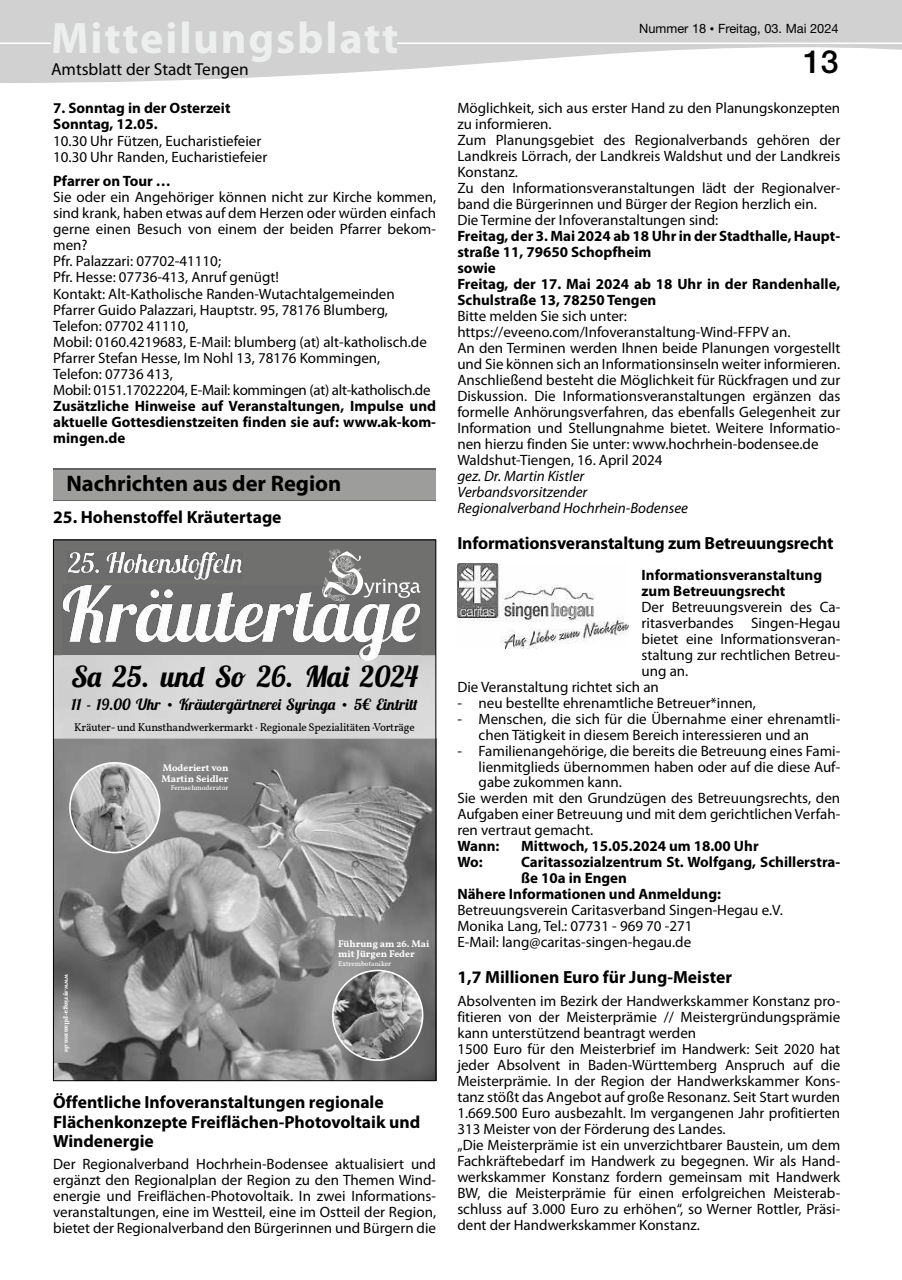
<style>
.page{position:relative;width:902px;height:1280px;background:#fff}
.page>*{position:absolute;margin:0;border:0;box-sizing:border-box;transform-origin:0 0}
.t1{font:700 44.25px "Myriad Pro";letter-spacing:.04em;color:#edefee}
.t2{font:500 31.95px "Helvetica Neue LT Pro";color:#000}
.t3{font:28.95px "Lobster 1.4";color:#000}
.t4{font:700 22.5px "Myriad Pro";color:#000}
.t5{font:700 17.55px/19.2px "Myriad Pro";color:#000}
.t6{font:17.4px "Myriad Pro";color:#000}
.t7{font:15.45px "Lobster 1.4";color:#000}
.t8{font:15px/16px "Myriad Pro";color:#000}
.t9{font:700 15px/15.9px "Myriad Pro";color:#000}
.t10{font:italic 15px/15.9px "Myriad Pro";color:#000}
.t11{font:12.75px "Helvetica Neue LT Pro";color:#000}
.t12{font:11.25px "Vollkorn";letter-spacing:-.02em;color:#000}
.t13{font:700 9.6px/10.4px "Vollkorn";color:#fff}
.t14{font:7.05px "Vollkorn";color:#fff}
.t15{font:700 6.45px "Vollkorn";color:#fff}
.s1{font-size:19.35px}
.s2{font-size:12.9px}
.s3{font-size:9px}
</style>
<div class="page">
<svg style="left:1px;top:0;width:900px;height:83px;fill:#d1d1d1"></svg>
<svg style="left:0;top:0;width:1px;height:83px"></svg>
<div style="left:53px;top:22px;width:344px;height:40px;background:#d1d1d1"></div>
<hr style="left:0;top:43px;width:51px;height:1px;background:#fff">
<hr style="left:397px;top:43px;width:504px;height:1px;background:#fff">
<svg style="left:53px;top:468px;width:383px;height:33px;background:#727171"></svg>
<div style="left:53px;top:470px;width:383px;height:29px;background:#9d9d9c"></div>
<img style="left:55px;top:739px;width:379px;height:340px">
<div style="left:53px;top:540px;width:383px;height:199px;background:#d8d8d8"></div>
<svg style="left:55px;top:542px;width:379px;height:113px;background:#878787"></svg>
<img style="left:68px;top:552px;width:174px;height:28px">
<img style="left:62px;top:585px;width:157px;height:70px">
<img style="left:375px;top:600px;width:45px;height:55px">
<img style="left:358px;top:655px;width:20px;height:6px">
<img style="left:323px;top:600px;width:22px;height:2px">
<svg style="left:322px;top:549px;width:98px;height:51px;background:#888"></svg>
<img style="left:333px;top:970px;width:89px;height:90px;border-radius:45px">
<div style="left:332px;top:970px;width:91px;height:91px;border:2px solid #fff;border-radius:50%"></div>
<img style="left:70px;top:763px;width:90px;height:89px;border-radius:45px">
<div style="left:69px;top:762px;width:91px;height:91px;border:2px solid #fff;border-radius:50%"></div>
<img style="left:457px;top:564px;width:171px;height:84px">
<h1 class="t1" style="left:51px;top:9px;width:349px">Mitteilungsblatt</h1>
<p class="t6" style="left:51px;top:59px;width:199px">Amtsblatt der Stadt Tengen</p>
<p class="t9" style="left:53px;top:100px;width:179px">7. Sonntag in der Osterzeit<br>Sonntag, 12.05.</p>
<p class="t8" style="left:53px;top:132px;width:216px">10.30 Uhr Fützen, Eucharistiefeier<br>10.30 Uhr Randen, Eucharistiefeier</p>
<p class="t9" style="left:53px;top:173px;width:119px">Pfarrer on Tour …</p>
<p class="t8" style="left:53px;top:189px;width:384px">Sie oder ein Angehöriger können nicht zur Kirche kommen, sind krank, haben etwas auf dem Herzen oder würden einfach gerne einen Besuch von einem der beiden Pfarrer bekom&shy;men?<br>Pfr. Palazzari: 07702-41110;<br>Pfr. Hesse: 07736-413, Anruf genügt!<br>Kontakt: Alt-Katholische Randen-Wutachtalgemeinden Pfarrer Guido Palazzari, Hauptstr. 95, 78176 Blumberg, Telefon: 07702 41110,<br>Mobil: 0160.4219683, E-Mail: blumberg (at) alt-katholisch.de Pfarrer Stefan Hesse, Im Nohl 13, 78176 Kommingen,<br>Telefon: 07736 413,<br>Mobil: 0151.17022204, E-Mail: kommingen (at) alt-katholisch.de</p>
<p class="t9" style="left:53px;top:398px;width:384px;text-align:justify">Zusätzliche Hinweise auf Veranstaltungen, Impulse und aktuelle Gottesdienstzeiten finden sie auf: www.ak-kom&shy;mingen.de</p>
<h3 class="t4" style="left:66px;top:469px;width:276px">Nachrichten aus der Region</h3>
<p class="t5" style="left:53px;top:507px;width:230px">25. Hohenstoffel Kräutertage</p>
<h3 class="t3" style="left:71px;top:658px;width:348px">Sa 25. und So 26. Mai 2024</h3>
<p class="t7" style="left:71px;top:694px;width:348px">11 - 19.00 Uhr <span class="s1">·</span> Kräutergärtnerei Syringa <span class="s1">·</span> 5€ Eintritt</p>
<p class="t12" style="left:74px;top:719px;width:342px">Kräuter- und Kunsthandwerkermarkt · Regionale Spezialitäten ·Vorträge</p>
<p class="t15" style="left:72px;top:974px;width:80px;rotate:90deg">www.syringa-pflanzen.de</p>
<p class="t13" style="left:161px;top:763px;width:69px">Moderiert von<br>Martin Seidler</p>
<p class="t14" style="left:171px;top:782px;width:59px">Fernsehmoderator</p>
<p class="t13" style="left:338px;top:939px;width:93px">Führung am 26. Mai mit Jürgen Feder</p>
<p class="t14" style="left:338px;top:958px;width:55px">Extrembotaniker</p>
<p class="t5" style="left:53px;top:1092px;width:368px">Öffentliche Infoveranstaltungen regionale<br>Flächenkonzepte Freiflächen-Photovoltaik und<br>Windenergie</p>
<p class="t8" style="left:53px;top:1156px;width:384px;text-align:justify">Der Regionalverband Hochrhein-Bodensee aktualisiert und ergänzt den Regionalplan der Region zu den Themen Wind&shy;energie und Freiflächen-Photovoltaik. In zwei Informations&shy;veranstaltungen, eine im Westteil, eine im Ostteil der Region, bietet der Regionalverband den Bürgerinnen und Bürgern die</p>
<p class="t11" style="left:639px;top:20px;width:201px">Nummer <span class="s2">18</span> <span class="s3">•</span> Freitag, 03. Mai 2024</p>
<h2 class="t2" style="left:803px;top:43px;width:37px">13</h2>
<p class="t8" style="left:457px;top:100px;width:384px">Möglichkeit, sich aus erster Hand zu den Planungskonzepten zu informieren.<br>Zum Planungsgebiet des Regionalverbands gehören der Landkreis Lörrach, der Landkreis Waldshut und der Landkreis Konstanz.<br>Zu den Informationsveranstaltungen lädt der Regionalver&shy;band die Bürgerinnen und Bürger der Region herzlich ein.<br>Die Termine der Infoveranstaltungen sind:</p>
<p class="t9" style="left:457px;top:228px;width:384px">Freitag, der 3. Mai 2024 ab 18 Uhr in der Stadthalle, Haupt&shy;straße 11, 79650 Schopfheim<br>sowie<br>Freitag, der 17. Mai 2024 ab 18 Uhr in der Randenhalle, Schulstraße 13, 78250 Tengen</p>
<p class="t8" style="left:457px;top:308px;width:384px">Bitte melden Sie sich unter: https://eveeno.com/Infoveranstaltung-Wind-FFPV an.<br>An den Terminen werden Ihnen beide Planungen vorgestellt und Sie können sich an Informationsinseln weiter informieren.<br>Anschließend besteht die Möglichkeit für Rückfragen und zur Diskussion. Die Informationsveranstaltungen ergänzen das formelle Anhörungsverfahren, das ebenfalls Gelegenheit zur Information und Stellungnahme bietet. Weitere Informatio&shy;nen hierzu finden Sie unter: www.hochrhein-bodensee.de Waldshut-Tiengen, 16. April 2024</p>
<p class="t10" style="left:457px;top:467px;width:232px">gez. Dr. Martin Kistler<br>Verbandsvorsitzender<br>Regionalverband Hochrhein-Bodensee</p>
<p class="t5" style="left:457px;top:533px;width:378px">Informationsveranstaltung zum Betreuungsrecht</p>
<p class="t9" style="left:641px;top:566px;width:182px">Informationsveranstaltung zum Betreuungsrecht</p>
<p class="t8" style="left:641px;top:598px;width:200px">Der Betreuungsverein des Ca-</p>
<p class="t8" style="left:641px;top:614px;width:200px">ritasverbandes Singen-Hegau</p>
<p class="t8" style="left:641px;top:630px;width:200px">bietet eine Informationsveran-</p>
<p class="t8" style="left:641px;top:646px;width:200px">staltung zur rechtlichen Betreu-</p>
<p class="t8" style="left:641px;top:662px;width:48px">ung an.</p>
<p class="t8" style="left:457px;top:678px;width:203px">Die Veranstaltung richtet sich an</p>
<p class="t8" style="left:457px;top:694px;width:300px">- neu bestellte ehrenamtliche Betreuer*innen,</p>
<p class="t8" style="left:478px;top:710px;width:363px;text-indent:-21px">- Menschen, die sich für die Übernahme einer ehrenamtli&shy;chen Tätigkeit in diesem Bereich interessieren und an</p>
<p class="t8" style="left:457px;top:742px;width:384px">- Familienangehörige, die bereits die Betreuung eines Fami-</p>
<p class="t8" style="left:478px;top:758px;width:363px">lienmitglieds übernommen haben oder auf die diese Auf-</p>
<p class="t8" style="left:478px;top:774px;width:145px">gabe zukommen kann.</p>
<p class="t8" style="left:457px;top:790px;width:384px">Sie werden mit den Grundzügen des Betreuungsrechts, den</p>
<p class="t8" style="left:457px;top:806px;width:384px">Aufgaben einer Betreuung und mit dem gerichtlichen Verfah-</p>
<p class="t8" style="left:457px;top:822px;width:137px">ren vertraut gemacht.</p>
<p class="t9" style="left:457px;top:838px;width:44px">Wann:</p>
<p class="t9" style="left:521px;top:838px;width:239px">Mittwoch, 15.05.2024 um 18.00 Uhr</p>
<p class="t9" style="left:457px;top:854px;width:27px">Wo:</p>
<p class="t9" style="left:521px;top:854px;width:320px">Caritassozialzentrum St. Wolfgang, Schillerstra-</p>
<p class="t9" style="left:521px;top:870px;width:107px">ße 10a in Engen</p>
<p class="t9" style="left:457px;top:886px;width:265px">Nähere Informationen und Anmeldung:</p>
<p class="t8" style="left:457px;top:902px;width:327px">Betreuungsverein Caritasverband Singen-Hegau e.V.<br>Monika Lang, Tel.: 07731 - 969 70 -271<br>E-Mail: lang@caritas-singen-hegau.de</p>
<p class="t5" style="left:457px;top:967px;width:276px">1,7 Millionen Euro für Jung-Meister</p>
<p class="t8" style="left:457px;top:992px;width:384px">Absolventen im Bezirk der Handwerkskammer Konstanz pro&shy;fitieren von der Meisterprämie // Meistergründungsprämie kann unterstützend beantragt werden<br>1500 Euro für den Meisterbrief im Handwerk: Seit 2020 hat jeder Absolvent in Baden-Württemberg Anspruch auf die Meisterprämie. In der Region der Handwerkskammer Kons&shy;tanz stößt das Angebot auf große Resonanz. Seit Start wurden 1.669.500 Euro ausbezahlt. Im vergangenen Jahr profitierten 313 Meister von der Förderung des Landes.<br>„Die Meisterprämie ist ein unverzichtbarer Baustein, um dem Fachkräftebedarf im Handwerk zu begegnen. Wir als Hand&shy;werkskammer Konstanz fordern gemeinsam mit Handwerk BW, die Meisterprämie für einen erfolgreichen Meisterab&shy;schluss auf 3.000 Euro zu erhöhen“, so Werner Rottler, Präsi&shy;dent der Handwerkskammer Konstanz.</p>
</div>
